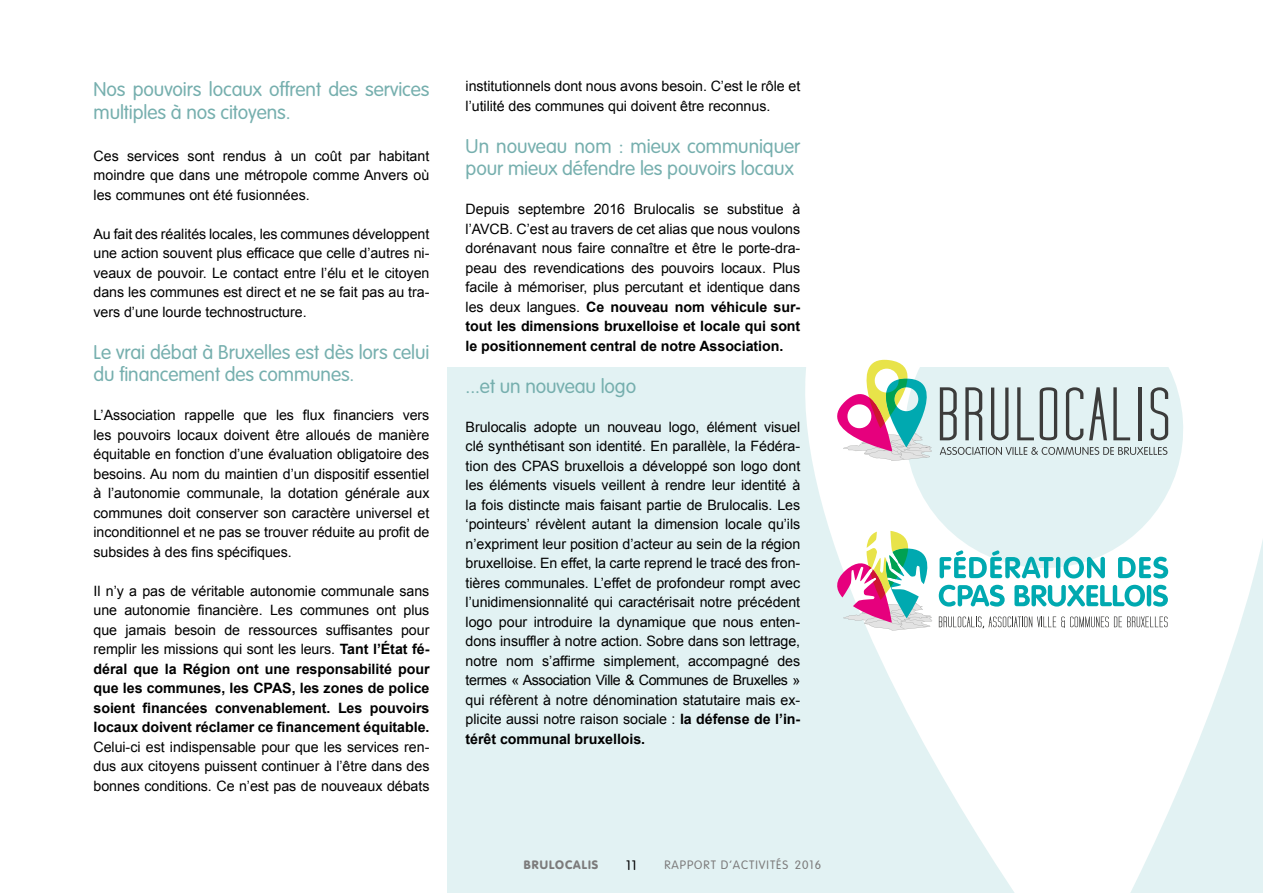
<style>
.page{position:relative;width:1263px;height:893px;background:#fff}
.page>*{position:absolute;margin:0;border:0;box-sizing:border-box;transform-origin:0 0}
.t1{font:300 19.5px/22.5px "VAG Rounded";letter-spacing:-.005em;color:#76afae}
.t2{font:14.25px/19.5px "Arial";letter-spacing:-.005em;color:#000;text-align:justify}
.t3{font:700 14.25px/19.5px "Arial";letter-spacing:-.005em;color:#000;text-align:justify}
.t4{font:300 13.5px "VAG Rounded";color:#000}
.t5{font:300 12px "VAG Rounded";letter-spacing:.08em;color:#7c7b7b}
.t6{font:900 12px "VAG Rounded";letter-spacing:.08em;color:#7c7b7b}
.s1{font-weight:400}
.s2{font-weight:700}
</style>
<div class="page">
<div style="left:447px;top:367px;width:816px;height:526px;background:#e2f2f3"></div>
<svg style="left:805px;top:359px;width:458px;height:534px;fill:#fff"></svg>
<svg style="left:837px;top:360px;width:331px;height:101px"></svg>
<svg style="left:939px;top:585px;width:229px;height:22px;background:#7fd3d7"></svg>
<svg style="left:939px;top:550px;width:229px;height:28px"></svg>
<svg style="left:939px;top:616px;width:228px;height:12px;background:#d1d1d1"></svg>
<svg style="left:837px;top:531px;width:96px;height:100px"></svg>
<h1 class="t1" style="left:94px;top:78px;width:337px">Nos pouvoirs locaux offrent des services multiples à nos citoyens.</h1>
<p class="t2" style="left:94px;top:146px;width:337px">Ces services sont rendus à un coût par habitant moindre que dans une métropole comme Anvers où les communes ont été fusionnées.</p>
<p class="t2" style="left:94px;top:224px;width:337px">Au fait des réalités locales, les communes développent une action souvent plus efficace que celle d’autres ni&shy;veaux de pouvoir. Le contact entre l’élu et le citoyen dans les communes est direct et ne se fait pas au tra&shy;vers d’une lourde technostructure.</p>
<h1 class="t1" style="left:94px;top:340px;width:337px">Le vrai débat à Bruxelles est dès lors celui du financement des communes.</h1>
<p class="t2" style="left:94px;top:405px;width:337px">L’Association rappelle que les flux financiers vers les pouvoirs locaux doivent être alloués de manière équitable en fonction d’une évaluation obligatoire des besoins. Au nom du maintien d’un dispositif essentiel à l’autonomie communale, la dotation générale aux communes doit conserver son caractère universel et inconditionnel et ne pas se trouver réduite au profit de subsides à des fins spécifiques.</p>
<p class="t3" style="left:94px;top:581px;width:337px"><span class="s1">Il n’y a pas de véritable autonomie communale sans une autonomie financière. Les communes ont plus que jamais besoin de ressources suffisantes pour remplir les missions qui sont les leurs.</span> Tant l’État fé&shy;déral que la Région ont une responsabilité pour que les communes, les CPAS, les zones de police soient financées convenablement. Les pouvoirs locaux doivent réclamer ce financement équitable.</p>
<p class="t2" style="left:94px;top:737px;width:337px">Celui-ci est indispensable pour que les services ren&shy;dus aux citoyens puissent continuer à l’être dans des bonnes conditions. Ce n’est pas de nouveaux débats</p>
<p class="t2" style="left:466px;top:76px;width:336px">institutionnels dont nous avons besoin. C’est le rôle et l’utilité des communes qui doivent être reconnus.</p>
<h1 class="t1" style="left:466px;top:135px;width:336px">Un nouveau nom : mieux communiquer pour mieux défendre les pouvoirs locaux</h1>
<p class="t2" style="left:466px;top:200px;width:336px">Depuis septembre 2016 Brulocalis se substitue à l’AVCB. C’est au travers de cet alias que nous voulons dorénavant nous faire connaître et être le porte-dra&shy;peau des revendications des pouvoirs locaux. Plus facile à mémoriser, plus percutant et identique dans les deux langues. <span class="s2">Ce nouveau nom véhicule sur&shy;tout les dimensions bruxelloise et locale qui sont le positionnement central de notre Association.</span></p>
<h1 class="t1" style="left:466px;top:375px;width:172px">...et un nouveau logo</h1>
<p class="t2" style="left:466px;top:417px;width:336px">Brulocalis adopte un nouveau logo, élément visuel clé synthétisant son identité. En parallèle, la Fédéra&shy;tion des CPAS bruxellois a développé son logo dont les éléments visuels veillent à rendre leur identité à la fois distincte mais faisant partie de Brulocalis. Les ‘pointeurs’ révèlent autant la dimension locale qu’ils n’expriment leur position d’acteur au sein de la région bruxelloise. En effet, la carte reprend le tracé des fron&shy;tières communales. L’effet de profondeur rompt avec l’unidimensionnalité qui caractérisait notre précédent logo pour introduire la dynamique que nous enten&shy;dons insuffler à notre action. Sobre dans son lettrage, notre nom s’affirme simplement, accompagné des termes « Association Ville &amp; Communes de Bruxelles » qui réfèrent à notre dénomination statutaire mais ex&shy;plicite aussi notre raison sociale : <span class="s2">la défense de l’in&shy;térêt communal bruxellois.</span></p>
<p class="t6" style="left:524px;top:857px;width:76px">BRULOCALIS</p>
<p class="t4" style="left:626px;top:858px;width:12px">11</p>
<p class="t5" style="left:664px;top:858px;width:158px">RAPPORT D’ACTIVITÉS 2016</p>
</div>
